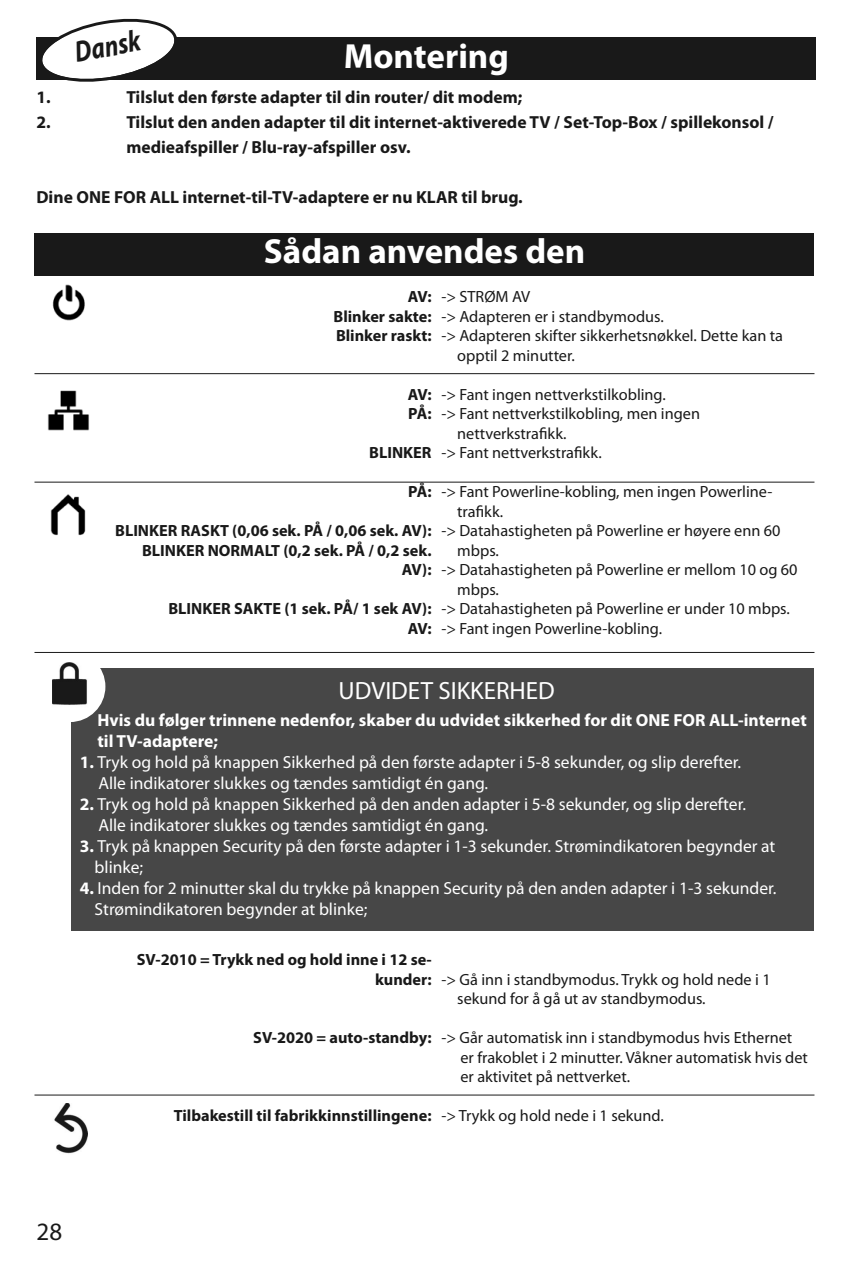
<style>
.page{position:relative;width:849px;height:1274px;background:#fff}
.page>*{position:absolute;margin:0;border:0;box-sizing:border-box;transform-origin:0 0}
.t1{font:700 35px "Myriad Pro";color:#fff}
.t2{font:italic 700 30px "Myriad Pro";color:#191919;scale:.8 1}
.t3{font:25px "Myriad Pro";color:#fff}
.t4{font:25px "Myriad Pro";color:#191919}
.t5{font:17.5px/21px "Myriad Pro";color:#fff}
.t6{font:700 17.5px/25px "Myriad Pro";color:#191919}
.t7{font:700 17.5px/21px "Myriad Pro";color:#fff}
.t8{font:16.25px/19.5px "Myriad Pro";color:#191919}
.t9{font:700 16.25px/19.5px "Myriad Pro";color:#191919;text-align:right}
.s1{font-weight:700}
</style>
<div class="page">
<img style="left:54px;top:1103px;width:34px;height:51px">
<div style="left:36px;top:38px;width:780px;height:42px;background:#191919"></div>
<svg style="left:37px;top:18px;width:143px;height:64px"></svg>
<img style="left:52px;top:284px;width:33px;height:37px">
<img style="left:48px;top:390px;width:41px;height:41px">
<img style="left:50px;top:494px;width:36px;height:42px">
<hr style="left:34px;top:373px;width:780px;height:1px;background:#191919">
<hr style="left:34px;top:482px;width:780px;height:1px;background:#191919">
<hr style="left:34px;top:1094px;width:780px;height:1px;background:#191919">
<div style="left:34px;top:233px;width:780px;height:42px;background:#191919"></div>
<div style="left:71px;top:668px;width:742px;height:263px;background:#474747"></div>
<div style="left:34px;top:651px;width:71px;height:71px;background:#fff;border-radius:50%"></div>
<img style="left:52px;top:663px;width:35px;height:42px">
<hr style="left:34px;top:652px;width:780px;height:1px;background:#191919">
<h2 class="t2" style="left:73px;top:41px;width:84px;rotate:-10deg">Dansk</h2>
<h1 class="t1" style="left:344px;top:43px;width:167px">Montering</h1>
<p class="t6" style="left:36px;top:86px;width:16px">1.</p>
<p class="t6" style="left:126px;top:86px;width:397px">Tilslut den første adapter til din router/ dit modem;</p>
<p class="t6" style="left:36px;top:111px;width:16px">2.</p>
<p class="t6" style="left:126px;top:111px;width:648px">Tilslut den anden adapter til dit internet-aktiverede TV / Set-Top-Box / spillekonsol / medieafspiller / Blu-ray-afspiller osv.</p>
<p class="t6" style="left:36px;top:186px;width:488px">Dine ONE FOR ALL internet-til-TV-adaptere er nu KLAR til brug.</p>
<h1 class="t1" style="left:264px;top:238px;width:323px">Sådan anvendes den</h1>
<p class="t9" style="left:333px;top:288px;width:100px;text-align:justify;text-indent:74px">AV:<br>Blinker sakte:<br>Blinker raskt:</p>
<p class="t9" style="left:407px;top:386px;width:25px;text-align:left">AV:<br>PÅ:</p>
<p class="t9" style="left:369px;top:444px;width:64px">BLINKER</p>
<p class="t9" style="left:408px;top:483px;width:25px">PÅ:</p>
<p class="t9" style="left:115px;top:522px;width:318px">BLINKER RASKT (0,06 sek. PÅ / 0,06 sek. AV):<br>BLINKER NORMALT (0,2 sek. PÅ / 0,2 sek.<br>AV):</p>
<p class="t9" style="left:168px;top:600px;width:264px">BLINKER SAKTE (1 sek. PÅ/ 1 sek AV):<br>AV:</p>
<p class="t8" style="left:441px;top:288px;width:90px">-&gt; STRØM AV</p>
<p class="t8" style="left:441px;top:308px;width:224px">-&gt; Adapteren er i standbymodus.</p>
<p class="t8" style="left:441px;top:327px;width:343px">-&gt; Adapteren skifter sikkerhetsnøkkel. Dette kan ta</p>
<p class="t8" style="left:457px;top:347px;width:119px">opptil 2 minutter.</p>
<p class="t8" style="left:441px;top:386px;width:226px">-&gt; Fant ingen nettverkstilkobling.</p>
<p class="t8" style="left:441px;top:405px;width:260px">-&gt; Fant nettverkstilkobling, men ingen</p>
<p class="t8" style="left:457px;top:425px;width:111px">nettverkstrafikk.</p>
<p class="t8" style="left:441px;top:444px;width:162px">-&gt; Fant nettverkstrafikk.</p>
<p class="t8" style="left:441px;top:483px;width:332px">-&gt; Fant Powerline-kobling, men ingen Powerline-</p>
<p class="t8" style="left:457px;top:503px;width:48px">trafikk.</p>
<p class="t8" style="left:441px;top:522px;width:341px">-&gt; Datahastigheten på Powerline er høyere enn 60</p>
<p class="t8" style="left:457px;top:542px;width:43px">mbps.</p>
<p class="t8" style="left:441px;top:561px;width:358px">-&gt; Datahastigheten på Powerline er mellom 10 og 60</p>
<p class="t8" style="left:457px;top:581px;width:43px">mbps.</p>
<p class="t8" style="left:441px;top:600px;width:350px">-&gt; Datahastigheten på Powerline er under 10 mbps.</p>
<p class="t8" style="left:441px;top:620px;width:222px">-&gt; Fant ingen Powerline-kobling.</p>
<h3 class="t3" style="left:338px;top:681px;width:218px">UDVIDET SIKKERHED</h3>
<p class="t7" style="left:97px;top:710px;width:711px">Hvis du følger trinnene nedenfor, skaber du udvidet sikkerhed for dit ONE FOR ALL-internet til TV-adaptere;</p>
<p class="t5" style="left:98px;top:752px;width:644px;text-indent:-19px"><span class="s1">1.</span> Tryk og hold på knappen Sikkerhed på den første adapter i 5-8 sekunder, og slip derefter.<br>Alle indikatorer slukkes og tændes samtidigt én gang.</p>
<p class="t5" style="left:98px;top:794px;width:649px;text-indent:-19px"><span class="s1">2.</span> Tryk og hold på knappen Sikkerhed på den anden adapter i 5-8 sekunder, og slip derefter.<br>Alle indikatorer slukkes og tændes samtidigt én gang.</p>
<p class="t5" style="left:95px;top:836px;width:682px;text-indent:-15px"><span class="s1">3.</span> Tryk på knappen Security på den første adapter i 1-3 sekunder. Strømindikatoren begynder at blinke;</p>
<p class="t5" style="left:95px;top:878px;width:683px;text-indent:-15px"><span class="s1">4.</span> Inden for 2 minutter skal du trykke på knappen Security på den anden adapter i 1-3 sekunder.<br>Strømindikatoren begynder at blinke;</p>
<h3 class="t4" style="left:36px;top:1222px;width:27px">28</h3>
<p class="t9" style="left:137px;top:951px;width:296px">SV-2010 = Trykk ned og hold inne i 12 se&shy;kunder:</p>
<p class="t9" style="left:253px;top:1029px;width:180px">SV-2020 = auto-standby:</p>
<p class="t9" style="left:174px;top:1107px;width:259px">Tilbakestill til fabrikkinnstillingene:</p>
<p class="t8" style="left:457px;top:971px;width:315px;text-indent:-16px">-&gt; Gå inn i standbymodus. Trykk og hold nede i 1 sekund for å gå ut av standbymodus.</p>
<p class="t8" style="left:460px;top:1029px;width:349px;text-indent:-19px">-&gt; Går automatisk inn i standbymodus hvis Ethernet er frakoblet i 2 minutter. Våkner automatisk hvis det er aktivitet på nettverket.</p>
<p class="t8" style="left:441px;top:1107px;width:224px">-&gt; Trykk og hold nede i 1 sekund.</p>
</div>
